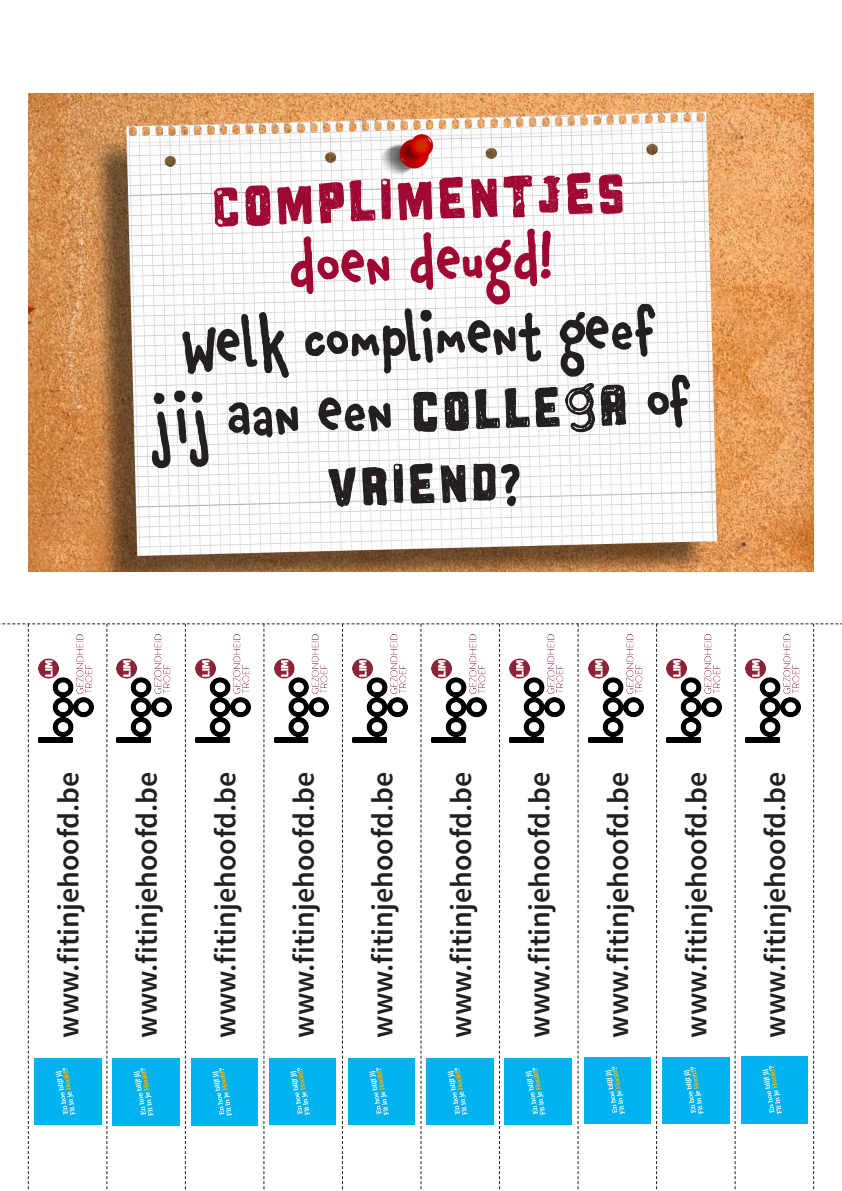
<style>
.page{position:relative;width:842px;height:1191px;background:#fff}
.page>*{position:absolute;margin:0;border:0;box-sizing:border-box;transform-origin:0 0}
.Chauncy{font:62px "Ballers Delight";color:#9e0832}
.Chauncy-2{font:700 60px/72px "Chauncy Pro";color:#231f20;text-align:center}
.Chauncy-3{font:700 60px "Chauncy Pro";color:#9e0832}
.t1{font:600 30px "Source Sans Pro";color:#231f20}
.s1{font-family:"Ballers Delight";font-weight:400}
</style>
<div class="page">
<svg style="left:0;top:623px;width:842px;height:567px"></svg>
<img style="left:28px;top:94px;width:786px;height:477px">
<img style="left:741px;top:1057px;width:67px;height:66px">
<img style="left:663px;top:1057px;width:66px;height:66px">
<img style="left:584px;top:1057px;width:66px;height:66px">
<img style="left:505px;top:1058px;width:66px;height:66px">
<img style="left:427px;top:1058px;width:66px;height:66px">
<img style="left:348px;top:1058px;width:66px;height:66px">
<img style="left:270px;top:1058px;width:66px;height:66px">
<img style="left:191px;top:1058px;width:66px;height:67px">
<img style="left:35px;top:1058px;width:66px;height:66px">
<img style="left:113px;top:1058px;width:66px;height:67px">
<p class="Chauncy" style="left:209px;top:168px;width:417px;rotate:-2deg">Complimentjes</p>
<p class="Chauncy-3" style="left:288px;top:233px;width:266px;rotate:-2deg">doen deugd!</p>
<p class="Chauncy-2" style="left:148px;top:311px;width:541px;rotate:-2deg">Welk compliment geef jij aan een <span class="s1">collega</span> of <span class="s1">vriend</span>?</p>
<p class="t1" style="left:49px;top:1037px;width:267px;rotate:-90deg">www.fitinjehoofd.be</p>
<p class="t1" style="left:128px;top:1037px;width:267px;rotate:-90deg">www.fitinjehoofd.be</p>
<p class="t1" style="left:207px;top:1037px;width:267px;rotate:-90deg">www.fitinjehoofd.be</p>
<p class="t1" style="left:285px;top:1037px;width:267px;rotate:-90deg">www.fitinjehoofd.be</p>
<p class="t1" style="left:364px;top:1037px;width:267px;rotate:-90deg">www.fitinjehoofd.be</p>
<p class="t1" style="left:442px;top:1037px;width:267px;rotate:-90deg">www.fitinjehoofd.be</p>
<p class="t1" style="left:521px;top:1037px;width:267px;rotate:-90deg">www.fitinjehoofd.be</p>
<p class="t1" style="left:599px;top:1037px;width:267px;rotate:-90deg">www.fitinjehoofd.be</p>
<p class="t1" style="left:678px;top:1037px;width:267px;rotate:-90deg">www.fitinjehoofd.be</p>
<p class="t1" style="left:756px;top:1037px;width:267px;rotate:-90deg">www.fitinjehoofd.be</p>
</div>
